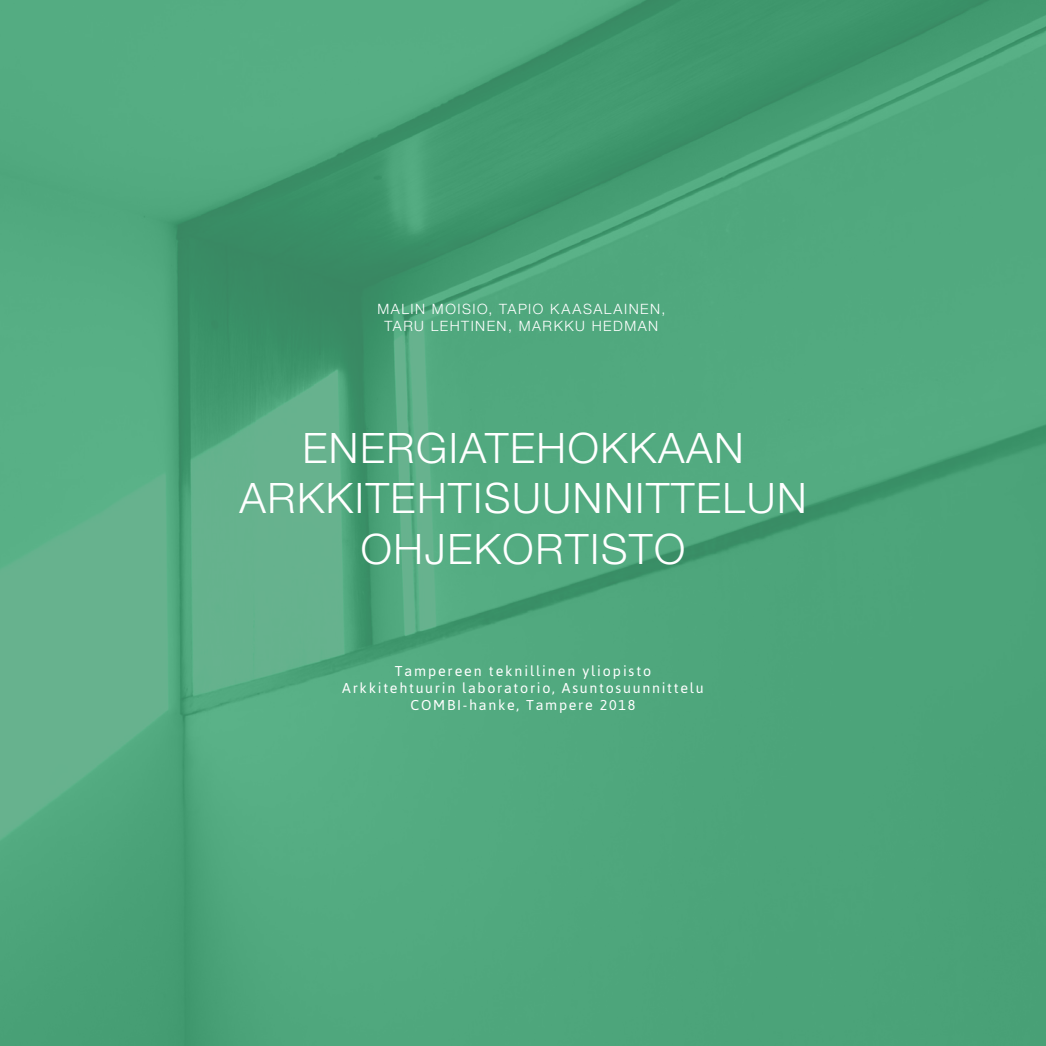
<style>
.page{position:relative;width:1046px;height:1046px;background:#fff}
.page>*{position:absolute;margin:0;border:0;box-sizing:border-box;transform-origin:0 0}
.Etusivu__otsikko{font:300 42px/50.4px "Helvetica Neue LT Std";letter-spacing:.04em;color:#fff;text-align:center}
.t1{font:14.25px "Asap";letter-spacing:.12em;color:#fff}
.Etusivu__tekijät{font:300 14.25px/17.1px "Helvetica Neue LT Std";letter-spacing:.105em;color:#fff;text-align:center}
</style>
<div class="page">
<img style="left:0;top:0;width:1046px;height:1046px">
<p class="Etusivu__tekijät" style="left:378px;top:300px;width:289px">MALIN MOISIO, TAPIO KAASALAINEN,<br>TARU LEHTINEN, MARKKU HEDMAN</p>
<p class="Etusivu__otsikko" style="left:239px;top:422px;width:569px">ENERGIATEHOKKAAN<br>ARKKITEHTISUUNNITTELUN<br>OHJEKORTISTO</p>
<p class="t1" style="left:395px;top:661px;width:258px">Tampereen teknillinen yliopisto</p>
<p class="t1" style="left:342px;top:679px;width:363px">Arkkitehtuurin laboratorio, Asuntosuunnittelu</p>
<p class="t1" style="left:411px;top:696px;width:226px">COMBI-hanke, Tampere 2018</p>
</div>
